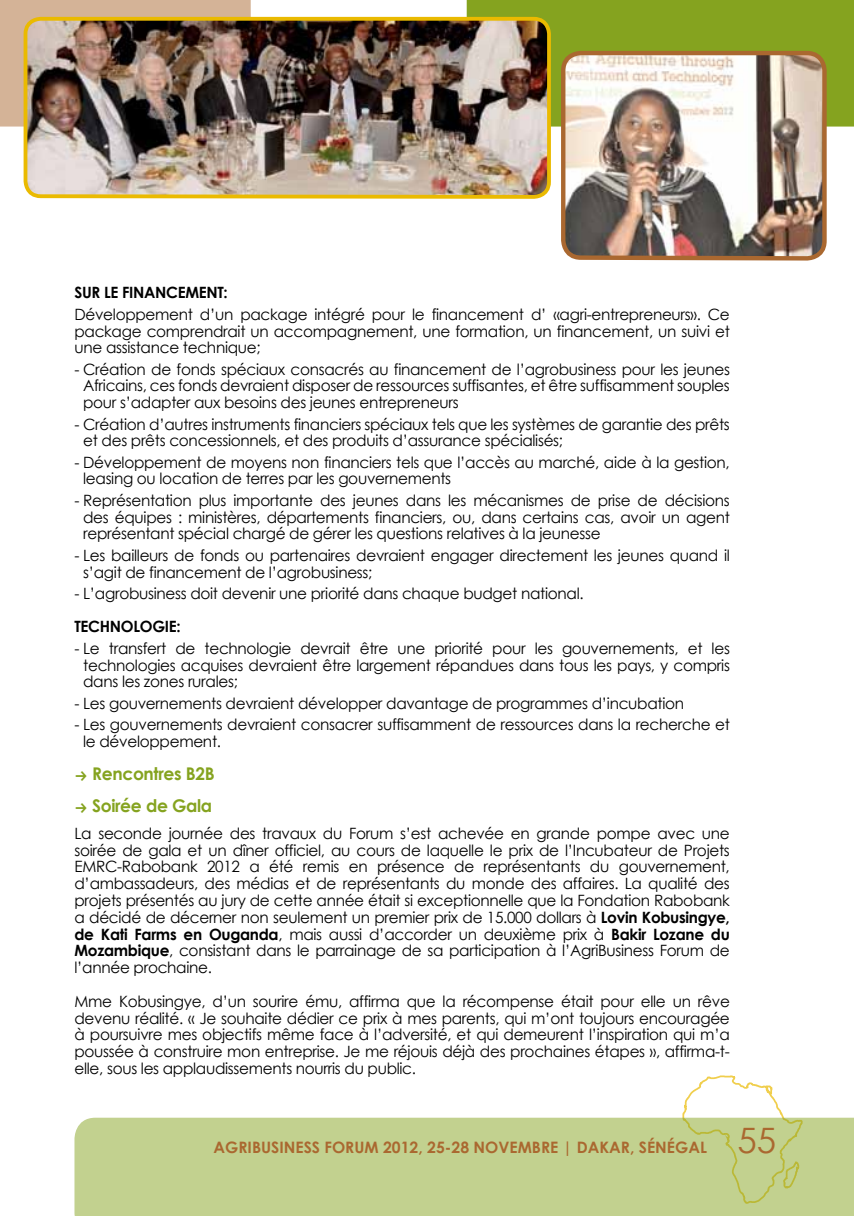
<style>
.page{position:relative;width:854px;height:1216px;background:#fff}
.page>*{position:absolute;margin:0;border:0;box-sizing:border-box;transform-origin:0 0}
.t1{font:35px "Century Gothic";color:#aa6830}
.t2{font:700 17.5px/31.5px "Century Gothic";letter-spacing:-.02em;color:#85a31f}
.t3{font:700 15.75px "Century Gothic";color:#aa6830}
.t4{font:15.58px/16.6px "Century Gothic";letter-spacing:-.02em;color:#000;text-align:justify}
.t5{font:700 15.58px "Century Gothic";letter-spacing:-.02em;color:#000}
.s1{font-weight:700}
</style>
<div class="page">
<svg style="left:682px;top:1075px;width:102px;height:42px"></svg>
<div style="left:74px;top:1117px;width:779px;height:98px;background:#c2d18f"></div>
<div style="left:0;top:0;width:251px;height:126px;background:#d4b397"></div>
<div style="left:466px;top:0;width:387px;height:126px;background:#85a31f"></div>
<img style="left:22px;top:15px;width:530px;height:184px">
<img style="left:558px;top:49px;width:270px;height:212px">
<p class="t5" style="left:74px;top:283px;width:155px">Sur le financement:</p>
<p class="t4" style="left:74px;top:306px;width:656px">Développement d’un package intégré pour le financement d’ «agri-entrepreneurs». Ce package comprendrait un accompagnement, une formation, un financement, un suivi et une assistance technique;</p>
<p class="t4" style="left:83px;top:360px;width:648px;text-indent:-9px">- Création de fonds spéciaux consacrés au financement de l’agrobusiness pour les jeunes Africains, ces fonds devraient disposer de ressources suffisantes, et être suffisamment souples pour s’adapter aux besoins des jeunes entrepreneurs</p>
<p class="t4" style="left:83px;top:415px;width:648px;text-indent:-9px">- Création d’autres instruments financiers spéciaux tels que les systèmes de garantie des prêts et des prêts concessionnels, et des produits d’assurance spécialisés;</p>
<p class="t4" style="left:83px;top:453px;width:648px;text-indent:-9px">- Développement de moyens non financiers tels que l’accès au marché, aide à la gestion, leasing ou location de terres par les gouvernements</p>
<p class="t4" style="left:83px;top:492px;width:648px;text-indent:-9px">- Représentation plus importante des jeunes dans les mécanismes de prise de décisions des équipes : ministères, départements financiers, ou, dans certains cas, avoir un agent représentant spécial chargé de gérer les questions relatives à la jeunesse</p>
<p class="t4" style="left:83px;top:546px;width:648px;text-indent:-9px">- Les bailleurs de fonds ou partenaires devraient engager directement les jeunes quand il s’agit de financement de l’agrobusiness;</p>
<p class="t4" style="left:74px;top:585px;width:510px">- L’agrobusiness doit devenir une priorité dans chaque budget national.</p>
<p class="t5" style="left:74px;top:617px;width:108px">Technologie:</p>
<p class="t4" style="left:83px;top:640px;width:648px;text-indent:-9px">- Le transfert de technologie devrait être une priorité pour les gouvernements, et les technologies acquises devraient être largement répandues dans tous les pays, y compris dans les zones rurales;</p>
<p class="t4" style="left:74px;top:694px;width:611px">- Les gouvernements devraient développer davantage de programmes d’incubation</p>
<p class="t4" style="left:83px;top:716px;width:648px;text-indent:-9px">- Les gouvernements devraient consacrer suffisamment de ressources dans la recherche et le développement.</p>
<p class="t2" style="left:92px;top:758px;width:122px">Rencontres B2B<br>Soirée de Gala</p>
<p class="t4" style="left:74px;top:824px;width:656px">La seconde journée des travaux du Forum s’est achevée en grande pompe avec une soirée de gala et un dîner officiel, au cours de laquelle le prix de l’Incubateur de Projets EMRC-Rabobank 2012 a été remis en présence de représentants du gouvernement, d’ambassadeurs, des médias et de représentants du monde des affaires. La qualité des projets présentés au jury de cette année était si exceptionnelle que la Fondation Rabobank a décidé de décerner non seulement un premier prix de 15.000 dollars à <span class="s1">Lovin Kobusingye, de Kati Farms en Ouganda</span>, mais aussi d’accorder un deuxième prix à <span class="s1">Bakir Lozane du Mozambique</span>, consistant dans le parrainage de sa participation à l’AgriBusiness Forum de l’année prochaine.</p>
<p class="t4" style="left:74px;top:992px;width:656px">Mme Kobusingye, d’un sourire ému, affirma que la récompense était pour elle un rêve devenu réalité. « Je souhaite dédier ce prix à mes parents, qui m’ont toujours encouragée à poursuivre mes objectifs même face à l’adversité, et qui demeurent l’inspiration qui m’a poussée à construire mon entreprise. Je me réjouis déjà des prochaines étapes », affirma-t&shy;elle, sous les applaudissements nourris du public.</p>
<p class="t3" style="left:213px;top:1137px;width:34px">AgriBusi</p>
<p class="t3" style="left:284px;top:1137px;width:73px">ness Forum</p>
<p class="t3" style="left:383px;top:1137px;width:322px">2012, 25-28 novembrE | dakar, sénégal</p>
<h1 class="t1" style="left:737px;top:1118px;width:40px">55</h1>
</div>
